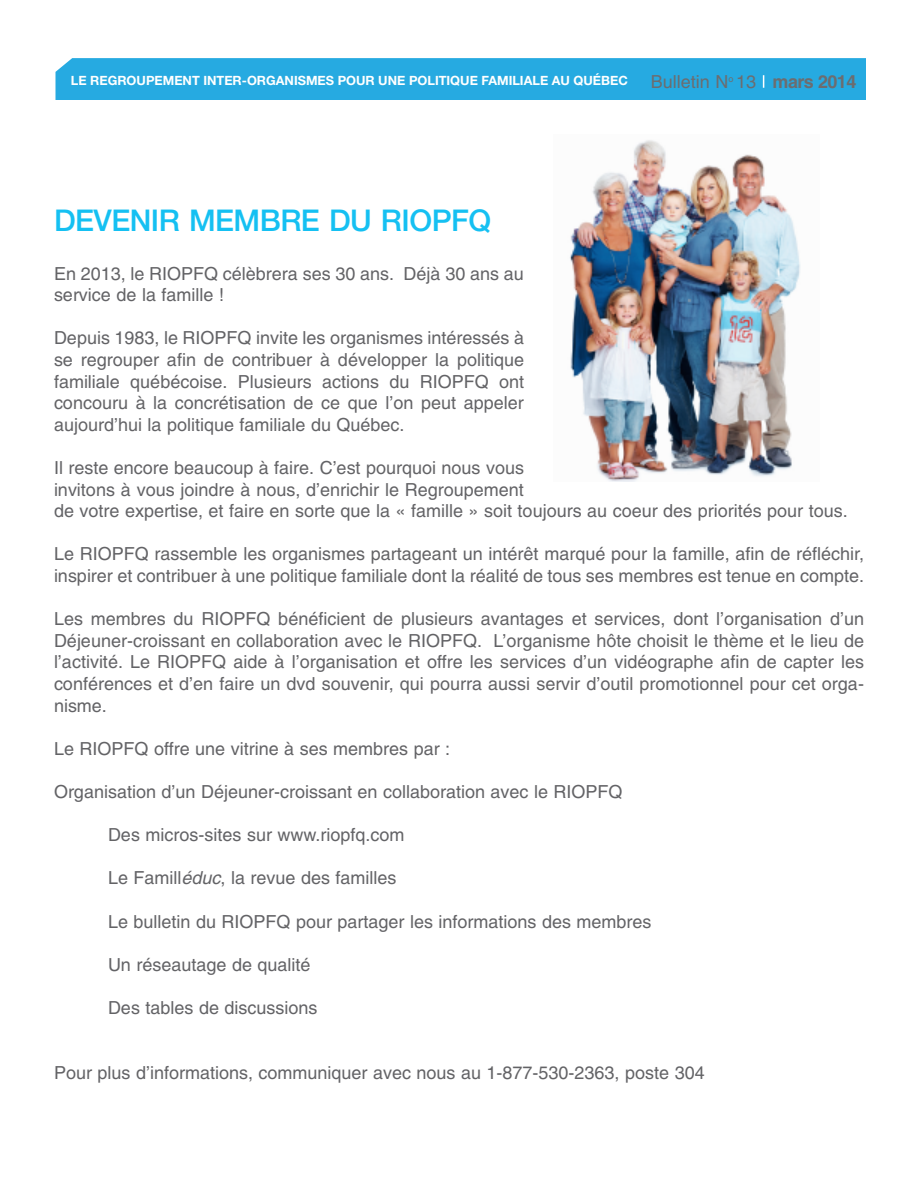
<style>
.page{position:relative;width:918px;height:1188px;background:#fff}
.page>*{position:absolute;margin:0;border:0;box-sizing:border-box;transform-origin:0 0}
.t1{font:500 30px "Helvetica Neue";letter-spacing:-.015em;color:#15c0f2}
.t2{font:18px/21.6px "Helvetica";color:#636366}
.t3{font:18px "Helvetica";color:#6c6d70}
.t4{font:12.75px "Helvetica Neue Bold+DBURMU";color:#fff}
.s1{font-weight:700}
.s2{font-style:italic}
</style>
<div class="page">
<img style="left:570px;top:140px;width:231px;height:341px">
<div style="left:56px;top:58px;width:810px;height:42px;background:#26aae1"></div>
<p class="t4" style="left:71px;top:73px;width:558px">LE REGROUPEMENT INTER-ORGANISMES POUR UNE POLITIQUE FAMILIALE AU QUÉBEC</p>
<p class="t3" style="left:651px;top:72px;width:207px">Bulletin N<sup>o</sup> 13 <span class="s1">mars 2014</span></p>
<h1 class="t1" style="left:54px;top:202px;width:439px">DEVENIR MEMBRE DU RIOPFQ</h1>
<p class="t2" style="left:54px;top:262px;width:471px">En 2013, le RIOPFQ célèbrera ses 30 ans. Déjà 30 ans au service de la famille !</p>
<p class="t2" style="left:54px;top:327px;width:472px;text-align:justify">Depuis 1983, le RIOPFQ invite les organismes intéressés à se regrouper afin de contribuer à développer la politique familiale québécoise. Plusieurs actions du RIOPFQ ont concouru à la concrétisation de ce que l’on peut appeler aujourd’hui la politique familiale du Québec.</p>
<p class="t2" style="left:54px;top:457px;width:795px">Il reste encore beaucoup à faire. C’est pourquoi nous vous<br>invitons à vous joindre à nous, d’enrichir le Regroupement<br>de votre expertise, et faire en sorte que la « famille » soit toujours au coeur des priorités pour tous.</p>
<p class="t2" style="left:54px;top:543px;width:812px">Le RIOPFQ rassemble les organismes partageant un intérêt marqué pour la famille, afin de réfléchir, inspirer et contribuer à une politique familiale dont la réalité de tous ses membres est tenue en compte.</p>
<p class="t2" style="left:54px;top:608px;width:812px;text-align:justify">Les membres du RIOPFQ bénéficient de plusieurs avantages et services, dont l’organisation d’un Déjeuner-croissant en collaboration avec le RIOPFQ. L’organisme hôte choisit le thème et le lieu de l’activité. Le RIOPFQ aide à l’organisation et offre les services d’un vidéographe afin de capter les conférences et d’en faire un dvd souvenir, qui pourra aussi servir d’outil promotionnel pour cet orga&shy;nisme.</p>
<p class="t2" style="left:54px;top:738px;width:398px">Le RIOPFQ offre une vitrine à ses membres par :</p>
<p class="t2" style="left:54px;top:781px;width:570px">Organisation d’un Déjeuner-croissant en collaboration avec le RIOPFQ</p>
<p class="t2" style="left:108px;top:824px;width:298px">Des micros-sites sur www.riopfq.com</p>
<p class="t2" style="left:108px;top:867px;width:290px">Le Famill<span class="s2">éduc</span>, la revue des familles</p>
<p class="t2" style="left:108px;top:910px;width:545px">Le bulletin du RIOPFQ pour partager les informations des membres</p>
<p class="t2" style="left:108px;top:954px;width:204px">Un réseautage de qualité</p>
<p class="t2" style="left:108px;top:997px;width:211px">Des tables de discussions</p>
<p class="t2" style="left:54px;top:1062px;width:652px">Pour plus d’informations, communiquer avec nous au 1-877-530-2363, poste 304</p>
</div>
